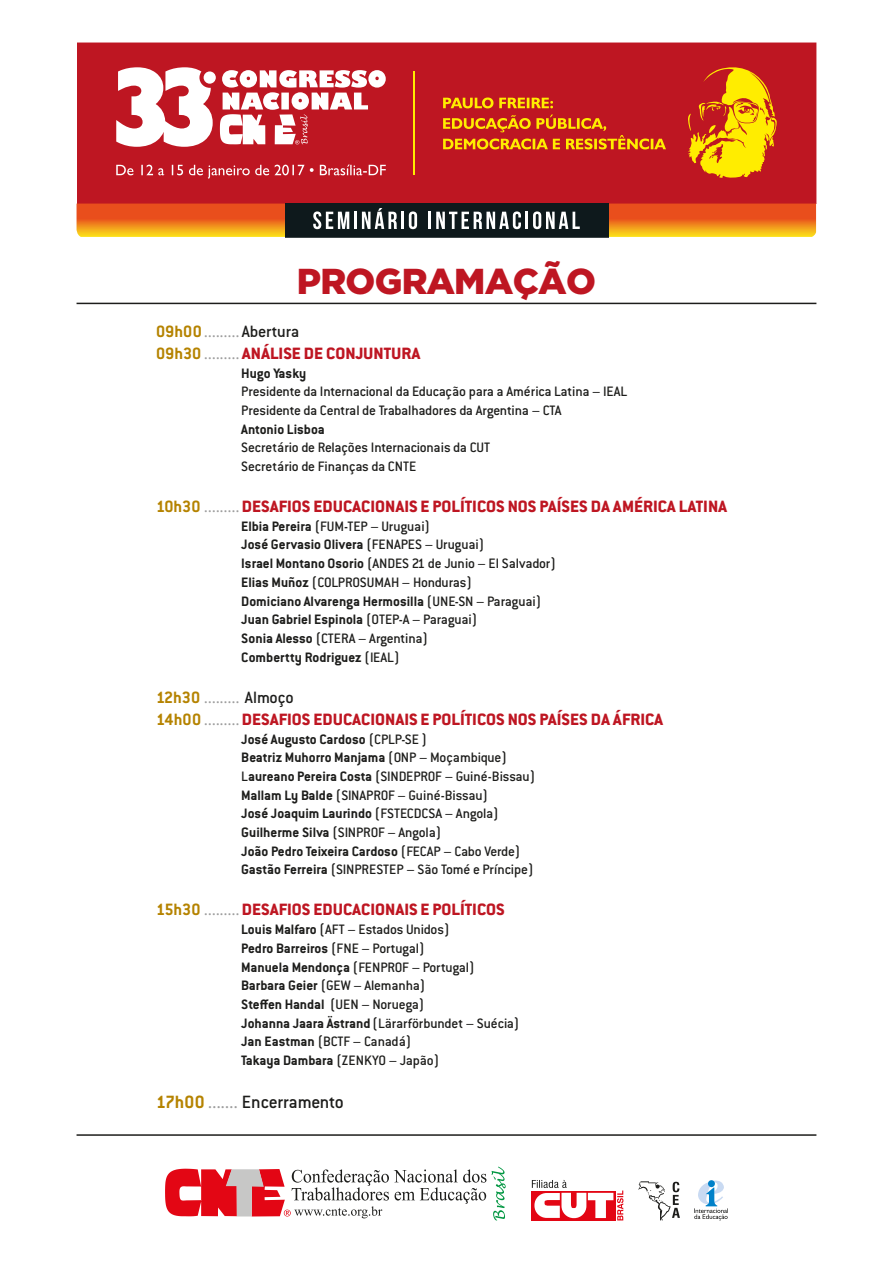
<style>
.page{position:relative;width:893px;height:1263px;background:#fff}
.page>*{position:absolute;margin:0;border:0;box-sizing:border-box;transform-origin:0 0}
.t1{font:900 36px "Gotham";letter-spacing:-.02em;color:#be1622}
.t2{font:500 19.5px "Conduit ITC Std";letter-spacing:-.015em;color:#1d1d1b}
.t3{font:800 18px/22.4px "Conduit ITC Std";color:#be1622}
.t4{font:500 15px/18.8px "Conduit ITC Std";letter-spacing:-.015em;color:#1d1d1b}
.t5{font:700 15px "Conduit ITC Std";color:#1d1d1b}
.s1{font-weight:700;color:#b58300}
.s2{font-weight:500;color:#9d9d9d}
.s3{font-weight:500;color:#1d1d1b}
.s4{font-weight:700}
.s5{color:#9d9d9d}
</style>
<div class="page">
<hr style="left:77px;top:303px;width:739px;height:1px;background:#1d1d1b">
<div style="left:77px;top:43px;width:739px;height:161px;background:#be1622"></div>
<svg style="left:116px;top:165px;width:270px;height:14px"></svg>
<svg style="left:687px;top:64px;width:90px;height:115px"></svg>
<hr style="left:413px;top:72px;width:2px;height:103px;background:#ffed00">
<svg style="left:116px;top:67px;width:270px;height:80px"></svg>
<svg style="left:443px;top:98px;width:223px;height:51px"></svg>
<div style="left:285px;top:204px;width:323px;height:34px;background:#3e4749"></div>
<svg style="left:77px;top:204px;width:739px;height:33px"></svg>
<svg style="left:165px;top:1166px;width:341px;height:54px"></svg>
<svg style="left:532px;top:1180px;width:91px;height:40px"></svg>
<svg style="left:638px;top:1181px;width:42px;height:39px"></svg>
<svg style="left:694px;top:1180px;width:34px;height:40px"></svg>
<div style="left:708px;top:1180px;width:7px;height:7px;background:#0081c9;border-radius:50%"></div>
<hr style="left:77px;top:1134px;width:739px;height:2px;background:#1d1d1b">
<h1 class="t1" style="left:297px;top:261px;width:301px">PROGRAMAÇÃO</h1>
<p class="t3" style="left:156px;top:319px;width:266px"><span class="s1">09h00</span><span class="s2">.........</span> <span class="s3">Abertura<br></span><span class="s1">09h30</span> <span class="s2">.........</span> ANÁLISE DE CONJUNTURA</p>
<p class="t5" style="left:241px;top:364px;width:67px">Hugo Yasky</p>
<p class="t4" style="left:241px;top:382px;width:387px">Presidente da Internacional da Educação para a América Latina – IEAL<br>Presidente da Central de Trabalhadores da Argentina – CTA</p>
<p class="t5" style="left:241px;top:420px;width:85px">Antonio Lisboa</p>
<p class="t4" style="left:241px;top:438px;width:250px">Secretário de Relações Internacionais da CUT<br>Secretário de Finanças da CNTE</p>
<p class="t3" style="left:156px;top:495px;width:573px"><span class="s1">10h30</span> <span class="s2">.........</span>DESAFIOS EDUCACIONAIS E POLÍTICOS NOS PAÍSES DA AMÉRICA LATINA</p>
<p class="t4" style="left:241px;top:516px;width:316px"><span class="s4">Elbia Pereira</span> (FUM-TEP – Uruguai)<br><span class="s4">José Gervasio Olivera</span> (FENAPES – Uruguai)<br><span class="s4">Israel Montano Osorio</span> (ANDES 21 de Junio – El Salvador)<br><span class="s4">Elias Muñoz</span> (COLPROSUMAH – Honduras)<br><span class="s4">Domiciano Alvarenga Hermosilla</span> (UNE-SN – Paraguai)<br><span class="s4">Juan Gabriel Espinola</span> (OTEP-A – Paraguai)<br><span class="s4">Sonia Alesso</span> (CTERA – Argentina)<br><span class="s4">Combertty Rodriguez</span> (IEAL)</p>
<p class="t3" style="left:156px;top:685px;width:509px"><span class="s1">12h30</span> <span class="s2">.........</span> <span class="s3">Almoço<br></span><span class="s1">14h00</span> <span class="s2">.........</span>DESAFIOS EDUCACIONAIS E POLÍTICOS NOS PAÍSES DA ÁFRICA</p>
<p class="t4" style="left:241px;top:729px;width:296px"><span class="s4">José Augusto Cardoso</span> (CPLP-SE )<br><span class="s4">Beatriz Muhorro Manjama</span> (ONP – Moçambique)<br>L<span class="s4">aureano Pereira Costa</span> (SINDEPROF – Guiné-Bissau)<br><span class="s4">Mallam Ly Balde</span> (SINAPROF – Guiné-Bissau)<br><span class="s4">José Joaquim Laurindo</span> (FSTECDCSA – Angola)<br><span class="s4">Guilherme Silva</span> (SINPROF – Angola)<br><span class="s4">João Pedro Teixeira Cardoso</span> (FECAP – Cabo Verde)<br><span class="s4">Gastão Ferreira</span> (SINPRESTEP – São Tomé e Príncipe)</p>
<p class="t3" style="left:156px;top:898px;width:350px"><span class="s1">15h30</span> <span class="s2">.........</span>DESAFIOS EDUCACIONAIS E POLÍTICOS</p>
<p class="t4" style="left:241px;top:920px;width:280px"><span class="s4">Louis Malfaro</span> (AFT – Estados Unidos)<br><span class="s4">Pedro Barreiros</span> (FNE – Portugal)<br><span class="s4">Manuela Mendonça</span> (FENPROF – Portugal)<br><span class="s4">Barbara Geier</span> (GEW – Alemanha)<br><span class="s4">Steffen Handal</span> (UEN – Noruega)<br><span class="s4">Johanna Jaara Ästrand</span>(Lärarförbundet – Suécia)<br><span class="s4">Jan Eastman</span> (BCTF – Canadá)<br><span class="s4">Takaya Dambara</span> (ZENKYO – Japão)</p>
<h2 class="t2" style="left:156px;top:1090px;width:189px"><span class="s1">17h00</span> <span class="s5">.......</span> Encerramento</h2>
</div>
